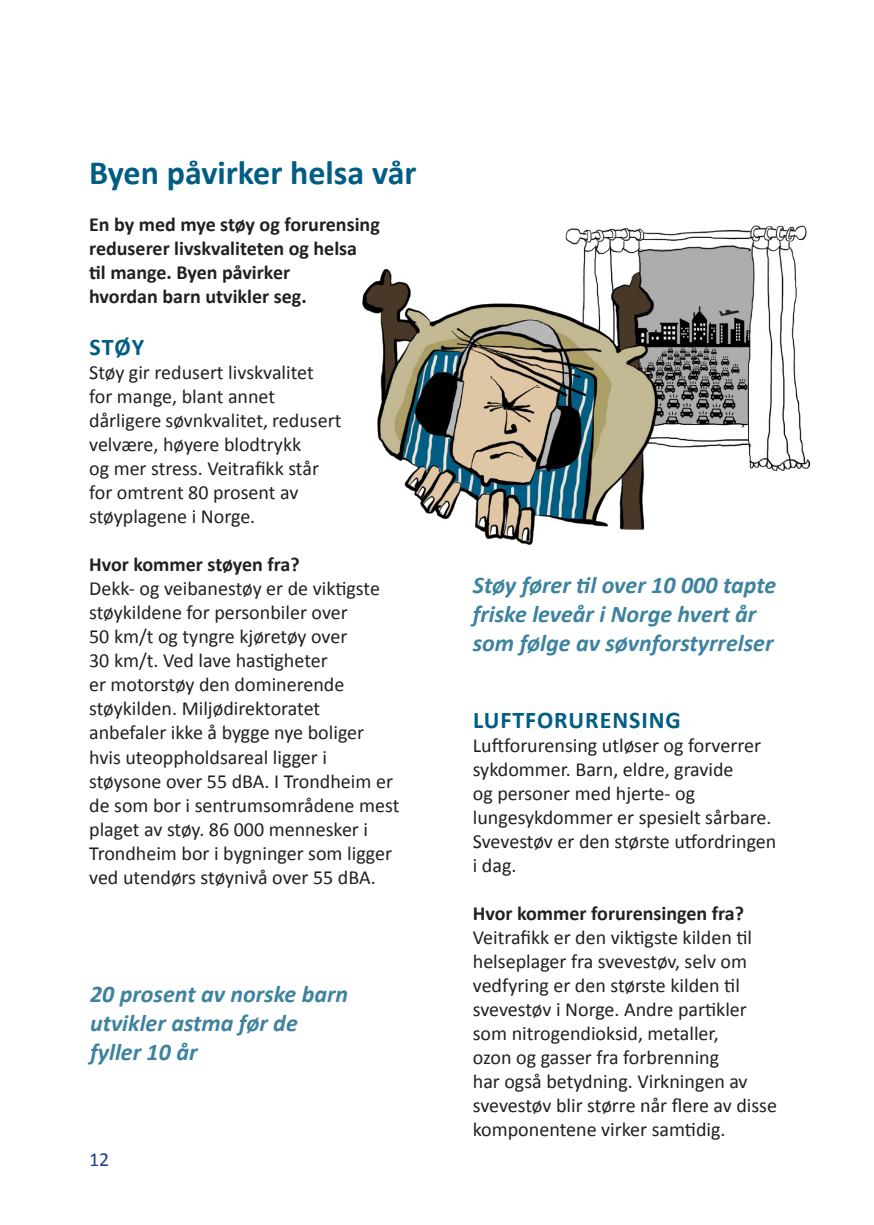
<style>
.page{position:relative;width:874px;height:1225px;background:#fff}
.page>*{position:absolute;margin:0;border:0;box-sizing:border-box;transform-origin:0 0}
.t1{font:700 34px "Calibri";color:#015d84}
.t2{font:italic 700 24px/28.8px "Calibri";color:#3d829f}
.t3{font:700 24px "Calibri";letter-spacing:.04em;color:#015d84}
.t4{font:20px/24px "Calibri";color:#231f20}
.t5{font:700 20px/24px "Calibri";color:#231f20}
.t6{font:20px "Calibri";color:#253f8e}
</style>
<div class="page">
<img style="left:422px;top:226px;width:387px;height:318px">
<img style="left:362px;top:226px;width:264px;height:281px">
<h1 class="t1" style="left:89px;top:151px;width:329px">Byen påvirker helsa vår</h1>
<p class="t5" style="left:89px;top:212px;width:292px">En by med mye støy og forurensing reduserer livskvaliteten og helsa<br>til mange. Byen påvirker<br>hvordan barn utvikler seg.</p>
<p class="t3" style="left:90px;top:332px;width:56px">STØY</p>
<p class="t4" style="left:89px;top:361px;width:254px">Støy gir redusert livskvalitet for mange, blant annet dårligere søvnkvalitet, redusert velvære, høyere blodtrykk<br>og mer stress. Veitrafikk står for omtrent 80 prosent av støyplagene i Norge.</p>
<p class="t5" style="left:89px;top:553px;width:212px">Hvor kommer støyen fra?</p>
<p class="t4" style="left:89px;top:577px;width:311px">Dekk- og veibanestøy er de viktigste støykildene for personbiler over<br>50 km/t og tyngre kjøretøy over<br>30 km/t. Ved lave hastigheter<br>er motorstøy den dominerende støykilden. Miljødirektoratet anbefaler ikke å bygge nye boliger hvis uteoppholdsareal ligger i støysone over 55 dBA. I Trondheim er de som bor i sentrumsområdene mest plaget av støy. 86 000 mennesker i Trondheim bor i bygninger som ligger ved utendørs støynivå over 55 dBA.</p>
<p class="t2" style="left:472px;top:571px;width:305px">Støy fører til over 10 000 tapte friske leveår i Norge hvert år som følge av søvnforstyrrelser</p>
<p class="t3" style="left:473px;top:704px;width:209px">LUFTFORURENSING</p>
<p class="t4" style="left:472px;top:733px;width:305px">Luftforurensing utløser og forverrer sykdommer. Barn, eldre, gravide<br>og personer med hjerte- og lungesykdommer er spesielt sårbare.<br>Svevestøv er den største utfordringen i dag.</p>
<p class="t5" style="left:472px;top:901px;width:272px">Hvor kommer forurensingen fra?</p>
<p class="t4" style="left:472px;top:925px;width:305px">Veitrafikk er den viktigste kilden til helseplager fra svevestøv, selv om vedfyring er den største kilden til svevestøv i Norge. Andre partikler som nitrogendioksid, metaller,<br>ozon og gasser fra forbrenning<br>har også betydning. Virkningen av svevestøv blir større når flere av disse komponentene virker samtidig.</p>
<p class="t2" style="left:90px;top:980px;width:260px">20 prosent av norske barn utvikler astma før de fyller 10 år</p>
<p class="t6" style="left:89px;top:1147px;width:22px">12</p>
</div>
